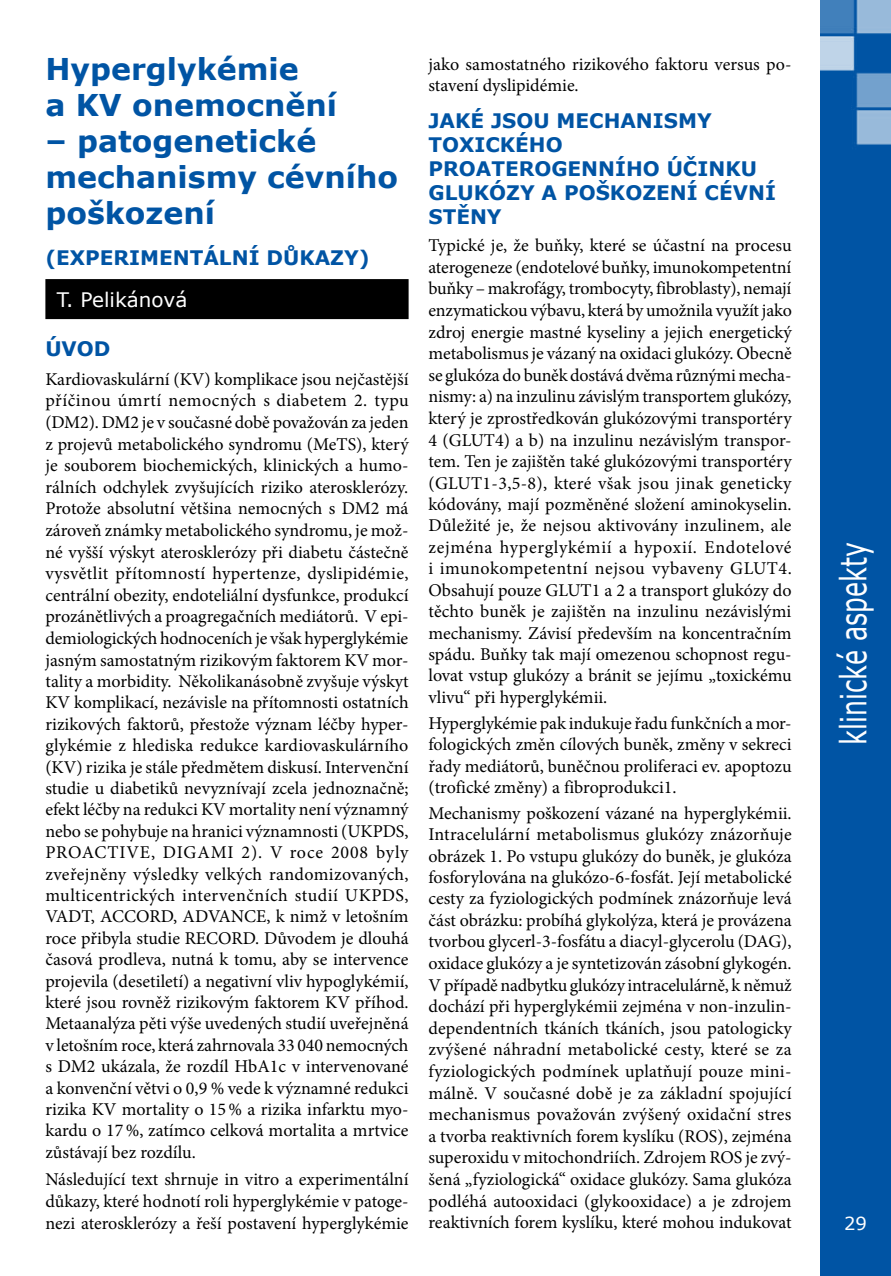
<style>
.page{position:relative;width:891px;height:1276px;background:#fff}
.page>*{position:absolute;margin:0;border:0;box-sizing:border-box;transform-origin:0 0}
.t1{font:36px "Verdana";color:#fff;scale:.7 1}
.t2{font:700 30px/36px "Verdana";color:#0054a4}
.t3{font:700 20px/24px "Verdana";color:#0054a4}
.t4{font:20px "Verdana";color:#fff}
.t5{font:18px/21.4px "Minion Pro";color:#000;text-align:justify}
.t6{font:18px "Verdana";color:#fff}
</style>
<div class="page">
<div style="left:820px;top:0;width:70px;height:1276px;background:#0054a4"></div>
<div style="left:45px;top:279px;width:363px;height:40px;background:#000"></div>
<h2 class="t2" style="left:45px;top:50px;width:293px">Hyperglykémie<br>a KV onemocnění</h2>
<h2 class="t2" style="left:45px;top:122px;width:354px">– patogenetické mechanismy cévního poškození</h2>
<p class="t3" style="left:45px;top:245px;width:326px">(experimentální důkazy)</p>
<p class="t4" style="left:57px;top:287px;width:132px">T. Pelikánová</p>
<p class="t3" style="left:45px;top:336px;width:67px">ÚVOD</p>
<p class="t5" style="left:45px;top:368px;width:364px">Kardiovaskulární (KV) komplikace jsou nejčastější příčinou úmrtí nemocných s diabetem 2. typu (DM2). DM2 je v současné době považován za jeden z projevů metabolického syndromu (MeTS), který je souborem biochemických, klinických a humo&shy;rálních odchylek zvyšujících riziko aterosklerózy.<br>Protože absolutní většina nemocných s DM2 má zároveň známky metabolického syndromu, je mož&shy;né vyšší výskyt aterosklerózy při diabetu částečně vysvětlit přítomností hypertenze, dyslipidémie, centrální obezity, endoteliální dysfunkce, produkcí prozánětlivých a proagregačních mediátorů. V epi&shy;demiologických hodnoceních je však hyperglykémie jasným samostatným rizikovým faktorem KV mor&shy;tality a morbidity. Několikanásobně zvyšuje výskyt KV komplikací, nezávisle na přítomnosti ostatních rizikových faktorů, přestože význam léčby hyper&shy;glykémie z hlediska redukce kardiovaskulárního (KV) rizika je stále předmětem diskusí. Intervenční studie u diabetiků nevyznívají zcela jednoznačně; efekt léčby na redukci KV mortality není významný nebo se pohybuje na hranici významnosti (UKPDS, PROACTIVE, DIGAMI 2). V roce 2008 byly zveřejněny výsledky velkých randomizovaných, multicentrických intervenčních studií UKPDS, VADT, ACCORD, ADVANCE, k nimž v letošním roce přibyla studie RECORD. Důvodem je dlouhá časová prodleva, nutná k tomu, aby se intervence projevila (desetiletí) a negativní vliv hypoglykémií, které jsou rovněž rizikovým faktorem KV příhod.<br>Metaanalýza pěti výše uvedených studií uveřejněná v letošním roce, která zahrnovala 33 040 nemocných s DM2 ukázala, že rozdíl HbA1c v intervenované a konvenční větvi o 0,9 % vede k významné redukci rizika KV mortality o 15% a rizika infarktu myo&shy;kardu o 17%, zatímco celková mortalita a mrtvice zůstávají bez rozdílu.</p>
<p class="t5" style="left:45px;top:1169px;width:364px">Následující text shrnuje in vitro a experimentální důkazy, které hodnotí roli hyperglykémie v patoge&shy;nezi aterosklerózy a řeší postavení hyperglykémie</p>
<p class="t5" style="left:428px;top:53px;width:364px">jako samostatného rizikového faktoru versus po&shy;stavení dyslipidémie.</p>
<p class="t3" style="left:428px;top:108px;width:135px">JAKÉ JSOU ME</p>
<p class="t3" style="left:589px;top:108px;width:47px">CHANI</p>
<p class="t3" style="left:663px;top:108px;width:26px">SMY</p>
<p class="t3" style="left:428px;top:132px;width:136px">TOXICKÉHO<br>PROATER</p>
<p class="t3" style="left:534px;top:156px;width:49px">OGENNÍ</p>
<p class="t3" style="left:625px;top:156px;width:132px">HO ÚČInKU</p>
<p class="t3" style="left:428px;top:180px;width:92px">GLUKÓZYA</p>
<p class="t3" style="left:563px;top:180px;width:91px">POŠKOZENÍ</p>
<p class="t3" style="left:704px;top:180px;width:54px">CÉVNÍ</p>
<p class="t3" style="left:428px;top:204px;width:58px">STĚNY</p>
<p class="t5" style="left:428px;top:235px;width:365px">Typické je, že buňky, které se účastní na procesu aterogeneze (endotelové buňky, imunokompetentní buňky – makrofágy, trombocyty, fibroblasty), nemají enzymatickou výbavu, která by umožnila využít jako zdroj energie mastné kyseliny a jejich energetický metabolismus je vázaný na oxidaci glukózy. Obecně se glukóza do buněk dostává dvěma různými mecha&shy;nismy: a) na inzulinu závislým transportem glukózy, který je zprostředkován glukózovými transportéry 4 (GLUT4) a b) na inzulinu nezávislým transpor&shy;tem. Ten je zajištěn také glukózovými transportéry (GLUT1-3,5-8), které však jsou jinak geneticky kódovány, mají pozměněné složení aminokyselin.<br>Důležité je, že nejsou aktivovány inzulinem, ale zejména hyperglykémií a hypoxií. Endotelové i imunokompetentní nejsou vybaveny GLUT4.<br>Obsahují pouze GLUT1 a 2 a transport glukózy do těchto buněk je zajištěn na inzulinu nezávislými mechanismy. Závisí především na koncentračním spádu. Buňky tak mají omezenou schopnost regu&shy;lovat vstup glukózy a bránit se jejímu „toxickému vlivu“ při hyperglykémii.</p>
<p class="t5" style="left:428px;top:712px;width:364px">Hyperglykémie pak indukuje řadu funkčních a mor&shy;fologických změn cílových buněk, změny v sekreci řady mediátorů, buněčnou proliferaci ev. apoptozu (trofické změny) a fibroprodukci1.</p>
<p class="t5" style="left:428px;top:802px;width:365px">Mechanismy poškození vázané na hyperglykémii.<br>Intracelulární metabolismus glukózy znázorňuje obrázek 1. Po vstupu glukózy do buněk, je glukóza fosforylována na glukózo-6-fosfát. Její metabolické cesty za fyziologických podmínek znázorňuje levá část obrázku: probíhá glykolýza, která je provázena tvorbou glycerl-3-fosfátu a diacyl-glycerolu (DAG), oxidace glukózy a je syntetizován zásobní glykogén.<br>V případě nadbytku glukózy intracelulárně, k němuž dochází při hyperglykémii zejména v non-inzulin&shy;dependentních tkáních tkáních, jsou patologicky zvýšené náhradní metabolické cesty, které se za fyziologických podmínek uplatňují pouze mini&shy;málně. V současné době je za základní spojující mechanismus považován zvýšený oxidační stres a tvorba reaktivních forem kyslíku (ROS), zejména superoxidu v mitochondriích. Zdrojem ROS je zvý&shy;šená „fyziologická“ oxidace glukózy. Sama glukóza podléhá autooxidaci (glykooxidace) a je zdrojem reaktivních forem kyslíku, které mohou indukovat</p>
<h1 class="t1" style="left:830px;top:745px;width:290px;rotate:-90deg">klinické aspekty</h1>
<p class="t6" style="left:843px;top:1211px;width:24px">29</p>
</div>
